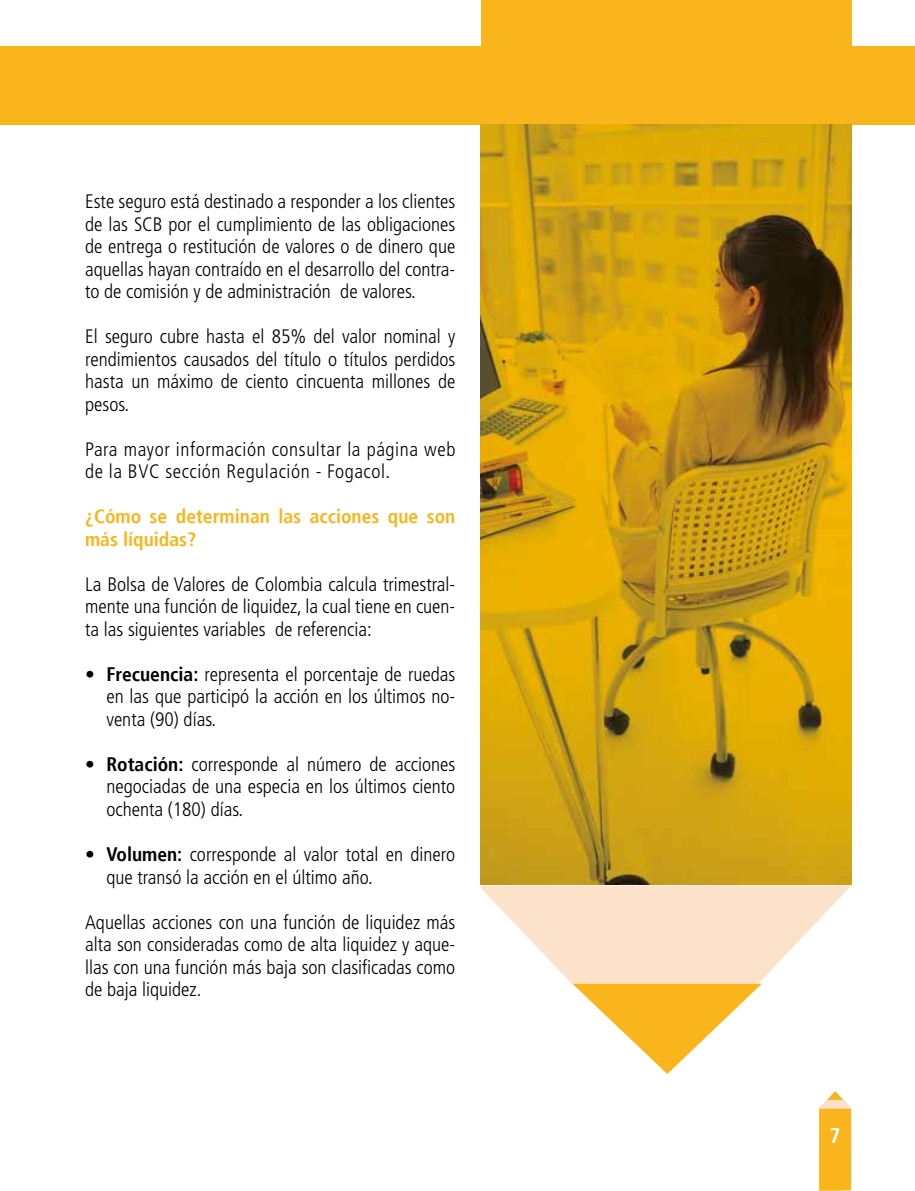
<style>
.page{position:relative;width:915px;height:1191px;background:#fff}
.page>*{position:absolute;margin:0;border:0;box-sizing:border-box;transform-origin:0 0}
.t1{font:700 condensed 21px "Frutiger LT Std";color:#fff}
.t2{font:300 condensed 19.5px/22.5px "Frutiger LT Std";color:#000;text-align:justify}
.t3{font:300 condensed 19.5px/22.5px "Frutiger LT Std";letter-spacing:.03em;color:#000}
.t4{font:700 condensed 19.5px/22.5px "Frutiger LT Std";color:#fab51d}
.s1{font-weight:700}
</style>
<div class="page">
<div style="left:0;top:47px;width:914px;height:78px;background:#fab51d"></div>
<svg style="left:819px;top:1091px;width:31px;height:99px;background:#fabe3c"></svg>
<svg style="left:481px;top:885px;width:369px;height:189px"></svg>
<div style="left:480px;top:0;width:370px;height:884px;background:#fab51d"></div>
<img style="left:480px;top:125px;width:370px;height:759px">
<p class="t2" style="left:85px;top:190px;width:371px">Este seguro está destinado a responder a los clientes de las SCB por el cumplimiento de las obligaciones de entrega o restitución de valores o de dinero que aquellas hayan contraído en el desarrollo del contra&shy;to de comisión y de administración de valores.</p>
<p class="t2" style="left:85px;top:325px;width:371px">El seguro cubre hasta el 85% del valor nominal y rendimientos causados del título o títulos perdidos hasta un máximo de ciento cincuenta millones de pesos.</p>
<p class="t3" style="left:85px;top:438px;width:371px">Para mayor información consultar la página web de la BVC sección Regulación - Fogacol.</p>
<p class="t4" style="left:85px;top:505px;width:371px">¿Cómo se determinan las acciones que son más líquidas?</p>
<p class="t2" style="left:85px;top:573px;width:371px">La Bolsa de Valores de Colombia calcula trimestral&shy;mente una función de liquidez, la cual tiene en cuen&shy;ta las siguientes variables de referencia:</p>
<p class="t2" style="left:106px;top:663px;width:350px;text-indent:-21px">• <span class="s1">Frecuencia:</span> representa el porcentaje de ruedas en las que participó la acción en los últimos no&shy;venta (90) días.</p>
<p class="t2" style="left:106px;top:753px;width:350px;text-indent:-21px">• <span class="s1">Rotación:</span> corresponde al número de acciones negociadas de una especia en los últimos ciento ochenta (180) días.</p>
<p class="t2" style="left:106px;top:843px;width:350px;text-indent:-21px">• <span class="s1">Volumen:</span> corresponde al valor total en dinero que transó la acción en el último año.</p>
<p class="t2" style="left:85px;top:910px;width:371px">Aquellas acciones con una función de liquidez más alta son consideradas como de alta liquidez y aque&shy;llas con una función más baja son clasificadas como de baja liquidez.</p>
<p class="t1" style="left:829px;top:1123px;width:12px">7</p>
</div>
